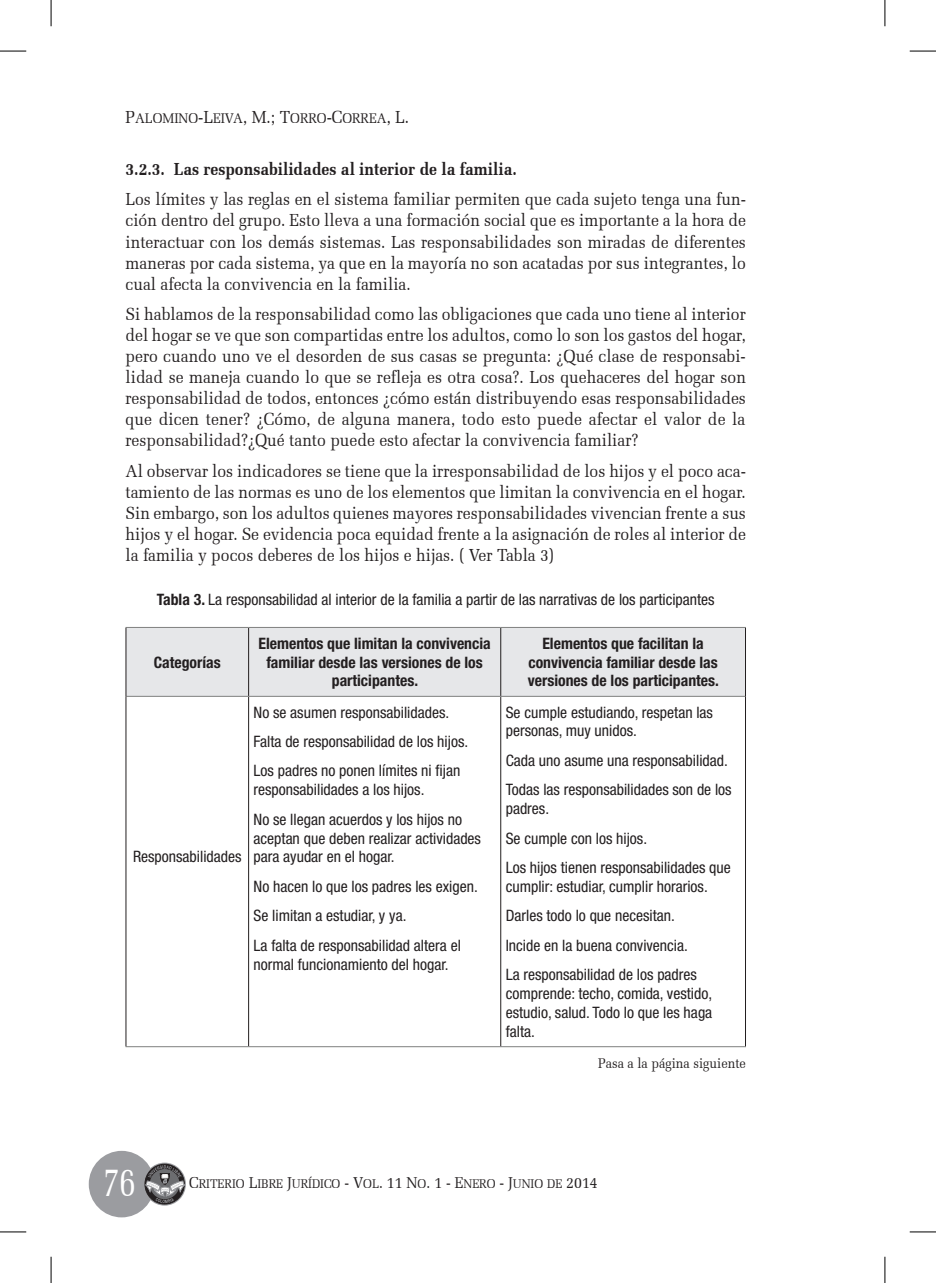
<style>
.page{position:relative;width:936px;height:1283px;background:#fff}
.page>*{position:absolute;margin:0;border:0;box-sizing:border-box;transform-origin:0 0}
.t1{font:42px "Melior";color:#fff;scale:.7 1}
.t2{font:17.5px/21px "Melior";color:#231f20;text-align:justify;scale:.9 1}
.t3{font:700 17.5px "Melior";color:#231f20;scale:.9 1}
.t4{font:condensed 15.75px/29.4px "Helvetica Neue LT Pro";color:#231f20}
.t5{font:700 condensed 15.75px/18.9px "Helvetica Neue LT Std";color:#231f20;text-align:center}
.t6{font:14px "Melior SC800";color:#231f20;scale:.9 1}
.t7{font:14px "Melior";color:#231f20;scale:.9 1}
.t8{font:12.6px "Melior SC800";color:#231f20;scale:.9 1}
.s1{font-size:17.5px}
.s2{font-family:"Helvetica Neue LT Std";font-weight:700}
.s3{font-size:15.75px}
</style>
<div class="page">
<div style="left:89px;top:1151px;width:65px;height:66px;background:#9b9ca0;border-radius:50%"></div>
<svg style="left:143px;top:1162px;width:43px;height:43px"></svg>
<div style="left:145px;top:1164px;width:39px;height:40px;border:1px solid #231f20;border-radius:50%"></div>
<svg style="left:145px;top:1165px;width:40px;height:38px"></svg>
<div style="left:126px;top:628px;width:619px;height:68px;background:#e6e7e9"></div>
<hr style="left:125px;top:627px;width:123px;height:1px;background:#7f807f">
<hr style="left:248px;top:627px;width:252px;height:1px;background:#7f807f">
<hr style="left:500px;top:627px;width:246px;height:1px;background:#7f807f">
<hr style="left:126px;top:696px;width:122px;height:1px;background:#7f807f">
<hr style="left:248px;top:696px;width:252px;height:1px;background:#7f807f">
<hr style="left:500px;top:696px;width:245px;height:1px;background:#7f807f">
<hr style="left:125px;top:1046px;width:123px;height:1px;background:#7f807f">
<hr style="left:248px;top:1046px;width:252px;height:1px;background:#7f807f">
<hr style="left:500px;top:1046px;width:246px;height:1px;background:#7f807f">
<hr style="left:125px;top:628px;width:1px;height:68px;background:#231f20">
<hr style="left:248px;top:628px;width:1px;height:68px;background:#231f20">
<hr style="left:500px;top:628px;width:1px;height:68px;background:#231f20">
<hr style="left:745px;top:628px;width:1px;height:68px;background:#231f20">
<hr style="left:125px;top:696px;width:1px;height:350px;background:#231f20">
<hr style="left:248px;top:697px;width:1px;height:349px;background:#231f20">
<hr style="left:500px;top:697px;width:1px;height:349px;background:#231f20">
<hr style="left:745px;top:696px;width:1px;height:350px;background:#231f20">
<svg style="left:0;top:51px;width:26px;height:1px"></svg>
<svg style="left:909px;top:51px;width:26px;height:1px"></svg>
<svg style="left:0;top:1231px;width:26px;height:1px"></svg>
<svg style="left:909px;top:1231px;width:26px;height:1px"></svg>
<svg style="left:51px;top:0;width:1px;height:26px"></svg>
<svg style="left:51px;top:1256px;width:1px;height:27px"></svg>
<svg style="left:884px;top:0;width:1px;height:26px"></svg>
<svg style="left:884px;top:1256px;width:1px;height:27px"></svg>
<p class="t6" style="left:125px;top:110px;width:317px"><span class="s1">P</span>ALOMINO<span class="s1">-L</span>EIVA<span class="s1">, M.; T</span>ORRO<span class="s1">-C</span>ORREA<span class="s1">, L.</span></p>
<p class="t3" style="left:125px;top:158px;width:436px">3.2.3. Las responsabilidades al interior de la familia.</p>
<p class="t2" style="left:125px;top:189px;width:691px">Los límites y las reglas en el sistema familiar permiten que cada sujeto tenga una fun&shy;ción dentro del grupo. Esto lleva a una formación social que es importante a la hora de interactuar con los demás sistemas. Las responsabilidades son miradas de diferentes maneras por cada sistema, ya que en la mayoría no son acatadas por sus integrantes, lo cual afecta la convivencia en la familia.</p>
<p class="t2" style="left:125px;top:304px;width:691px">Si hablamos de la responsabilidad como las obligaciones que cada uno tiene al interior del hogar se ve que son compartidas entre los adultos, como lo son los gastos del hogar, pero cuando uno ve el desorden de sus casas se pregunta: ¿Qué clase de responsabi&shy;lidad se maneja cuando lo que se refleja es otra cosa?. Los quehaceres del hogar son responsabilidad de todos, entonces ¿cómo están distribuyendo esas responsabilidades que dicen tener? ¿Cómo, de alguna manera, todo esto puede afectar el valor de la responsabilidad?¿Qué tanto puede esto afectar la convivencia familiar?</p>
<p class="t2" style="left:125px;top:461px;width:691px">Al observar los indicadores se tiene que la irresponsabilidad de los hijos y el poco aca&shy;tamiento de las normas es uno de los elementos que limitan la convivencia en el hogar.<br>Sin embargo, son los adultos quienes mayores responsabilidades vivencian frente a sus hijos y el hogar. Se evidencia poca equidad frente a la asignación de roles al interior de la familia y pocos deberes de los hijos e hijas. ( Ver Tabla 3)</p>
<p class="t4" style="left:157px;top:585px;width:559px"><span class="s2">Tabla 3.</span> La responsabilidad al interior de la familia a partir de las narrativas de los participantes</p>
<p class="t5" style="left:154px;top:652px;width:69px">Categorías</p>
<p class="t4" style="left:133px;top:842px;width:110px">Responsabilidades</p>
<p class="t5" style="left:258px;top:633px;width:234px">Elementos que limitan la convivencia familiar desde las versiones de los participantes.</p>
<p class="t5" style="left:528px;top:633px;width:193px">Elementos que facilitan la convivencia familiar desde las versiones de los participantes.</p>
<p class="t4" style="left:253px;top:697px;width:216px">No se asumen responsabilidades.<br>Falta de responsabilidad de los hijos.<br>Los padres no ponen límites ni fijan</p>
<p class="t4" style="left:253px;top:775px;width:210px">responsabilidades a los hijos.<br>No se llegan acuerdos y los hijos no</p>
<p class="t4" style="left:253px;top:828px;width:229px;line-height:18.9px">aceptan que deben realizar actividades para ayudar en el hogar.</p>
<p class="t4" style="left:253px;top:871px;width:226px">No hacen lo que los padres les exigen.<br>Se limitan a estudiar, y ya.<br>La falta de responsabilidad altera el</p>
<p class="t4" style="left:253px;top:949px;width:197px">normal funcionamiento del hogar.</p>
<p class="t4" style="left:505px;top:702px;width:209px;line-height:18.9px">Se cumple estudiando, respetan las personas, muy unidos.</p>
<p class="t4" style="left:505px;top:745px;width:227px">Cada uno asume una responsabilidad.<br>Todas las responsabilidades son de los</p>
<p class="t4" style="left:505px;top:794px;width:227px">padres.<br>Se cumple con los hijos.<br>Los hijos tienen responsabilidades que</p>
<p class="t4" style="left:505px;top:871px;width:204px">cumplir: estudiar, cumplir horarios.<br>Darles todo lo que necesitan.<br>Incide en la buena convivencia.<br>La responsabilidad de los padres</p>
<p class="t4" style="left:505px;top:984px;width:208px;line-height:18.9px;text-align:justify">comprende: techo, comida, vestido, estudio, salud. Todo lo que les haga falta.</p>
<p class="t7" style="left:598px;top:1055px;width:166px">Pasa a la página siguiente</p>
<h1 class="t1" style="left:103px;top:1157px;width:48px">76</h1>
<p class="t8" style="left:189px;top:1176px;width:455px"><span class="s3">C</span>RITERIO <span class="s3">L</span>IBRE <span class="s3">J</span>URÍDICO <span class="s3">- V</span>OL<span class="s3">. 11 N</span>O<span class="s3">. 1 - E</span>NERO <span class="s3">- J</span>UNIO DE <span class="s3">2014</span></p>
</div>
